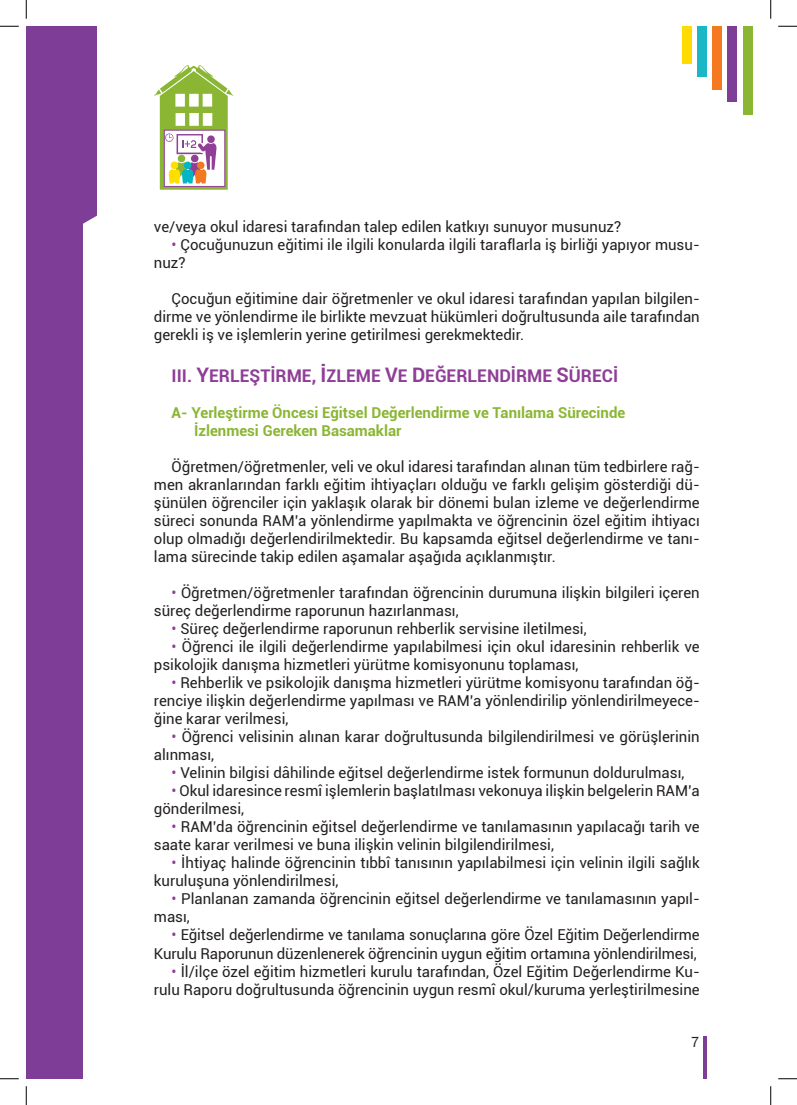
<style>
.page{position:relative;width:797px;height:1105px;background:#fff}
.page>*{position:absolute;margin:0;border:0;box-sizing:border-box;transform-origin:0 0}
.t1{font:700 17.5px "Roboto";color:#8f3e97}
.t2{font:15px/18px "Roboto";color:#231f20}
.t3{font:700 15px/18px "Roboto";color:#8ab634}
.t4{font:15px "Franklin Gothic";color:#231f20}
.s1{color:#8f3e97}
.s2{font-size:20px}
</style>
<div class="page">
<div style="left:26px;top:26px;width:71px;height:1053px;background:#7e3e98"></div>
<div style="left:743px;top:26px;width:9px;height:89px;background:#8ab634"></div>
<div style="left:727px;top:26px;width:10px;height:76px;background:#7e3e98"></div>
<div style="left:712px;top:26px;width:10px;height:64px;background:#f47921"></div>
<div style="left:697px;top:26px;width:9px;height:51px;background:#1cb7c6"></div>
<div style="left:682px;top:26px;width:9px;height:38px;background:#ffdc01"></div>
<div style="left:83px;top:215px;width:14px;height:218px;background:#fff"></div>
<div style="left:83px;top:433px;width:23px;height:646px;background:#fff"></div>
<svg style="left:154px;top:65px;width:79px;height:125px"></svg>
<div style="left:171px;top:162px;width:7px;height:7px;background:#ffde00;border-radius:50%"></div>
<hr style="left:703px;top:1036px;width:4px;height:43px;background:#7e3e98">
<svg style="left:0;top:25px;width:19px;height:2px"></svg>
<svg style="left:778px;top:25px;width:19px;height:2px"></svg>
<svg style="left:0;top:1078px;width:19px;height:1px"></svg>
<svg style="left:778px;top:1078px;width:19px;height:1px"></svg>
<svg style="left:25px;top:0;width:2px;height:19px"></svg>
<svg style="left:25px;top:1086px;width:2px;height:19px"></svg>
<svg style="left:770px;top:0;width:1px;height:19px"></svg>
<svg style="left:770px;top:1086px;width:1px;height:19px"></svg>
<p class="t2" style="left:154px;top:217px;width:469px">ve/veya okul idaresi tarafından talep edilen katkıyı sunuyor musunuz?</p>
<p class="t2" style="left:154px;top:235px;width:547px;text-indent:18px"><span class="s1">•</span> Çocuğunuzun eğitimi ile ilgili konularda ilgili taraflarla iş birliği yapıyor musu&shy;nuz?</p>
<p class="t2" style="left:154px;top:289px;width:547px;text-align:justify;text-indent:18px">Çocuğun eğitimine dair öğretmenler ve okul idaresi tarafından yapılan bilgilen&shy;dirme ve yönlendirme ile birlikte mevzuat hükümleri doğrultusunda aile tarafından gerekli iş ve işlemlerin yerine getirilmesi gerekmektedir.</p>
<p class="t1" style="left:172px;top:366px;width:448px">III. <span class="s2">Y</span>ERLEŞTİRME, <span class="s2">İ</span>ZLEME <span class="s2">V</span>E <span class="s2">D</span>EĞERLENDİRME <span class="s2">S</span>ÜRECİ</p>
<p class="t3" style="left:194px;top:403px;width:433px;text-indent:-22px">A- Yerleştirme Öncesi Eğitsel Değerlendirme ve Tanılama Sürecinde<br>İzlenmesi Gereken Basamaklar</p>
<p class="t2" style="left:154px;top:457px;width:547px;text-align:justify;text-indent:18px">Öğretmen/öğretmenler, veli ve okul idaresi tarafından alınan tüm tedbirlere rağ&shy;men akranlarından farklı eğitim ihtiyaçları olduğu ve farklı gelişim gösterdiği dü&shy;şünülen öğrenciler için yaklaşık olarak bir dönemi bulan izleme ve değerlendirme süreci sonunda RAM’a yönlendirme yapılmakta ve öğrencinin özel eğitim ihtiyacı olup olmadığı değerlendirilmektedir. Bu kapsamda eğitsel değerlendirme ve tanı&shy;lama sürecinde takip edilen aşamalar aşağıda açıklanmıştır.</p>
<p class="t2" style="left:154px;top:583px;width:547px;text-indent:18px"><span class="s1">•</span> Öğretmen/öğretmenler tarafından öğrencinin durumuna ilişkin bilgileri içeren süreç değerlendirme raporunun hazırlanması,</p>
<p class="t2" style="left:172px;top:619px;width:416px"><span class="s1">•</span> Süreç değerlendirme raporunun rehberlik servisine iletilmesi,</p>
<p class="t2" style="left:154px;top:637px;width:547px;text-indent:18px"><span class="s1">•</span> Öğrenci ile ilgili değerlendirme yapılabilmesi için okul idaresinin rehberlik ve psikolojik danışma hizmetleri yürütme komisyonunu toplaması,</p>
<p class="t2" style="left:154px;top:673px;width:547px;text-align:justify;text-indent:18px"><span class="s1">•</span> Rehberlik ve psikolojik danışma hizmetleri yürütme komisyonu tarafından öğ&shy;renciye ilişkin değerlendirme yapılması ve RAM’a yönlendirilip yönlendirilmeyece&shy;ğine karar verilmesi,</p>
<p class="t2" style="left:154px;top:727px;width:547px;text-indent:18px"><span class="s1">•</span> Öğrenci velisinin alınan karar doğrultusunda bilgilendirilmesi ve görüşlerinin alınması,</p>
<p class="t2" style="left:172px;top:763px;width:514px"><span class="s1">•</span> Velinin bilgisi dâhilinde eğitsel değerlendirme istek formunun doldurulması,</p>
<p class="t2" style="left:154px;top:781px;width:547px;text-indent:18px"><span class="s1">•</span> Okul idaresince resmî işlemlerin başlatılması vekonuya ilişkin belgelerin RAM’a gönderilmesi,</p>
<p class="t2" style="left:154px;top:817px;width:547px;text-indent:18px"><span class="s1">•</span> RAM’da öğrencinin eğitsel değerlendirme ve tanılamasının yapılacağı tarih ve saate karar verilmesi ve buna ilişkin velinin bilgilendirilmesi,</p>
<p class="t2" style="left:154px;top:853px;width:547px;text-indent:18px"><span class="s1">•</span> İhtiyaç halinde öğrencinin tıbbî tanısının yapılabilmesi için velinin ilgili sağlık kuruluşuna yönlendirilmesi,</p>
<p class="t2" style="left:154px;top:889px;width:547px;text-indent:18px"><span class="s1">•</span> Planlanan zamanda öğrencinin eğitsel değerlendirme ve tanılamasının yapıl&shy;ması,</p>
<p class="t2" style="left:154px;top:925px;width:547px;text-align:right"><span class="s1">•</span> Eğitsel değerlendirme ve tanılama sonuçlarına göre Özel Eğitim Değerlendirme<br>Kurulu Raporunun düzenlenerek öğrencinin uygun eğitim ortamına yönlendirilmesi,</p>
<p class="t2" style="left:154px;top:961px;width:547px;text-align:right"><span class="s1">•</span> İl/ilçe özel eğitim hizmetleri kurulu tarafından, Özel Eğitim Değerlendirme Ku&shy;rulu Raporu doğrultusunda öğrencinin uygun resmî okul/kuruma yerleştirilmesine</p>
<p class="t4" style="left:690px;top:1033px;width:10px">7</p>
</div>
